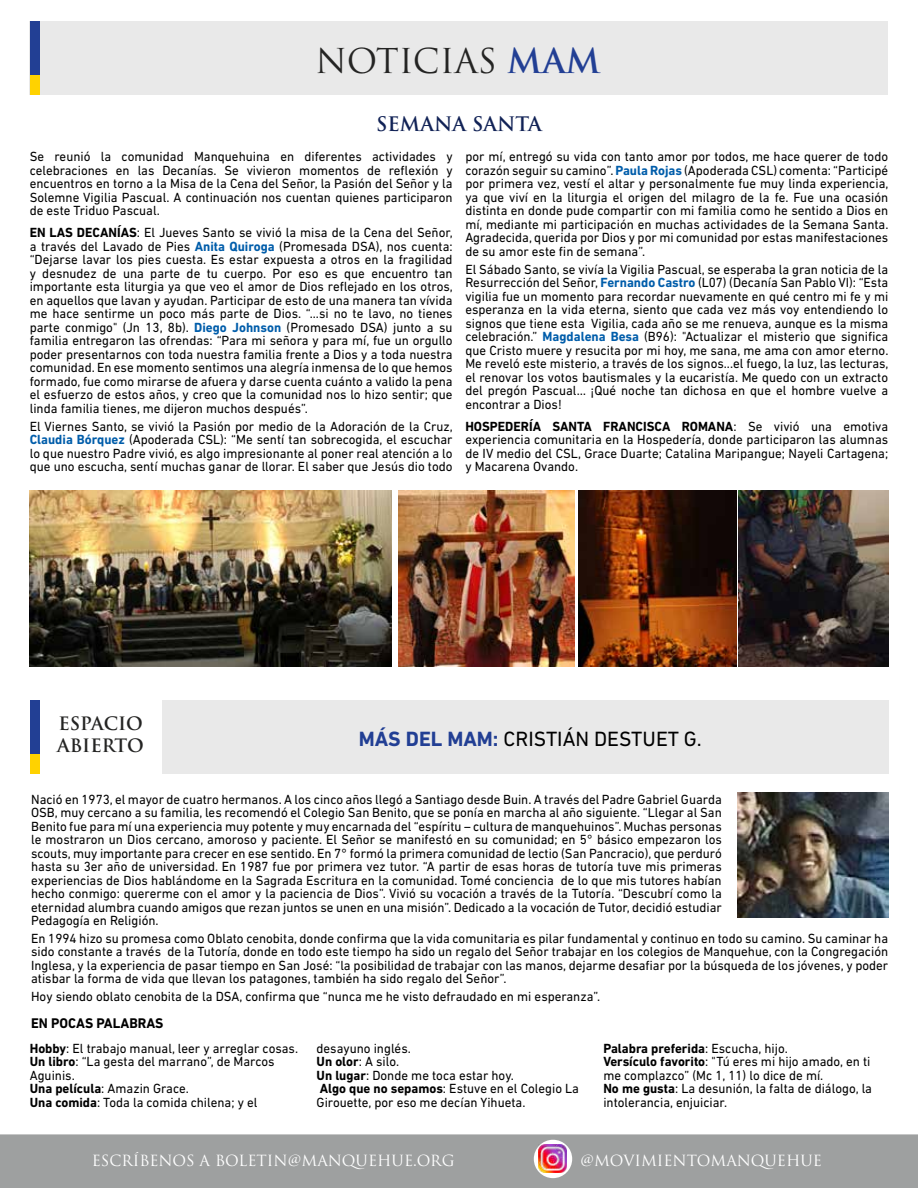
<style>
.page{position:relative;width:918px;height:1188px;background:#fff}
.page>*{position:absolute;margin:0;border:0;box-sizing:border-box;transform-origin:0 0}
.t1{font:33.3px "Trajan Pro";color:#242423}
.t2{font:21px "DIN Next LT Pro";color:#000}
.t3{font:700 19.5px "Trajan Pro";color:#112256}
.t4{font:700 18px/22.5px "Trajan Pro";color:#242423}
.t5{font:15px "Trajan Pro";color:#fff}
.t6{font:700 14.25px "DIN Next LT Pro";color:#000}
.t7{font:13.5px/13.5px "DIN Next LT Pro";color:#000;text-align:justify}
.s1{font-weight:700;color:#223f94}
.s2{font-weight:700}
.s3{font-weight:700;color:#005daa}
</style>
<div class="page">
<div style="left:0;top:1135px;width:918px;height:53px;background:#9ea0a0"></div>
<div style="left:534px;top:1140px;width:38px;height:38px;background:#fff;border-radius:50%"></div>
<img style="left:539px;top:1144px;width:28px;height:29px">
<div style="left:30px;top:21px;width:858px;height:74px;background:#e9e9e9"></div>
<div style="left:30px;top:74px;width:9px;height:21px;background:#ffd200"></div>
<div style="left:30px;top:21px;width:9px;height:53px;background:#223f94"></div>
<div style="left:162px;top:701px;width:726px;height:73px;background:#e9e9e9"></div>
<div style="left:30px;top:753px;width:9px;height:21px;background:#ffd200"></div>
<div style="left:30px;top:701px;width:9px;height:53px;background:#223f94"></div>
<img style="left:738px;top:491px;width:150px;height:175px">
<img style="left:398px;top:491px;width:177px;height:175px">
<img style="left:578px;top:491px;width:158px;height:175px">
<img style="left:30px;top:491px;width:362px;height:175px">
<img style="left:738px;top:792px;width:150px;height:126px">
<h1 class="t1" style="left:315px;top:40px;width:287px">NOTICIAS <span class="s1">MAM</span></h1>
<h3 class="t3" style="left:376px;top:112px;width:167px">SEMANA SANTA</h3>
<p class="t7" style="left:30px;top:150px;width:424px">Se reunió la comunidad Manquehuina en diferentes actividades y celebraciones en las Decanías. Se vivieron momentos de reflexión y encuentros en torno a la Misa de la Cena del Señor, la Pasión del Señor y la Solemne Vigilia Pascual. A continuación nos cuentan quienes participaron de este Triduo Pascual.</p>
<p class="t7" style="left:30px;top:226px;width:425px"><span class="s2">EN LAS DECANÍAS</span>: El Jueves Santo se vivió la misa de la Cena del Señor, a través del Lavado de Pies <span class="s3">Anita Quiroga</span> (Promesada DSA), nos cuenta: “Dejarse lavar los pies cuesta. Es estar expuesta a otros en la fragilidad y desnudez de una parte de tu cuerpo. Por eso es que encuentro tan importante esta liturgia ya que veo el amor de Dios reflejado en los otros, en aquellos que lavan y ayudan. Participar de esto de una manera tan vívida me hace sentirme un poco más parte de Dios. “...si no te lavo, no tienes parte conmigo" (Jn 13, 8b). <span class="s3">Diego Johnson</span> (Promesado DSA) junto a su familia entregaron las ofrendas: “Para mi señora y para mí, fue un orgullo poder presentarnos con toda nuestra familia frente a Dios y a toda nuestra comunidad. En ese momento sentimos una alegría inmensa de lo que hemos formado, fue como mirarse de afuera y darse cuenta cuánto a valido la pena el esfuerzo de estos años, y creo que la comunidad nos lo hizo sentir; que linda familia tienes, me dijeron muchos después”.</p>
<p class="t7" style="left:30px;top:419px;width:425px">El Viernes Santo, se vivió la Pasión por medio de la Adoración de la Cruz, <span class="s3">Claudia Bórquez</span> (Apoderada CSL): “Me sentí tan sobrecogida, el escuchar lo que nuestro Padre vivió, es algo impresionante al poner real atención a lo que uno escucha, sentí muchas ganar de llorar. El saber que Jesús dio todo</p>
<p class="t7" style="left:465px;top:150px;width:425px">por mí, entregó su vida con tanto amor por todos, me hace querer de todo corazón seguir su camino”. <span class="s3">Paula Rojas</span> (Apoderada CSL) comenta: “Participé por primera vez, vestí el altar y personalmente fue muy linda experiencia, ya que viví en la liturgia el origen del milagro de la fe. Fue una ocasión distinta en donde pude compartir con mi familia como he sentido a Dios en mí, mediante mi participación en muchas actividades de la Semana Santa.<br>Agradecida, querida por Dios y por mi comunidad por estas manifestaciones de su amor este fin de semana”.</p>
<p class="t7" style="left:465px;top:262px;width:425px">El Sábado Santo, se vivía la Vigilia Pascual, se esperaba la gran noticia de la Resurrección del Señor, <span class="s3">Fernando Castro</span> (L07) (Decanía San Pablo VI): “Esta vigilia fue un momento para recordar nuevamente en qué centro mi fe y mi esperanza en la vida eterna, siento que cada vez más voy entendiendo lo signos que tiene esta Vigilia, cada año se me renueva, aunque es la misma celebración.” <span class="s3">Magdalena Besa</span> (B96): "Actualizar el misterio que significa que Cristo muere y resucita por mi hoy, me sana, me ama con amor eterno.<br>Me reveló este misterio, a través de los signos...el fuego, la luz, las lecturas, el renovar los votos bautismales y la eucaristía. Me quedo con un extracto del pregón Pascual… ¡Qué noche tan dichosa en que el hombre vuelve a encontrar a Dios!</p>
<p class="t7" style="left:465px;top:419px;width:424px"><span class="s2">HOSPEDERÍA SANTA FRANCISCA ROMANA</span>: Se vivió una emotiva experiencia comunitaria en la Hospedería, donde participaron las alumnas de IV medio del CSL, Grace Duarte; Catalina Maripangue; Nayeli Cartagena; y Macarena Ovando.</p>
<h3 class="t4" style="left:57px;top:712px;width:88px">ESPACIO<br>ABIERTO</h3>
<h2 class="t2" style="left:359px;top:727px;width:344px"><span class="s1">MÁS DEL MAM:</span> CRISTIÁN DESTUET G.</h2>
<p class="t7" style="left:31px;top:792px;width:692px">Nació en 1973, el mayor de cuatro hermanos. A los cinco años llegó a Santiago desde Buin. A través del Padre Gabriel Guarda OSB, muy cercano a su familia, les recomendó el Colegio San Benito, que se ponía en marcha al año siguiente. “Llegar al San Benito fue para mí una experiencia muy potente y muy encarnada del “espíritu – cultura de manquehuinos”. Muchas personas le mostraron un Dios cercano, amoroso y paciente. El Señor se manifestó en su comunidad; en 5° básico empezaron los scouts, muy importante para crecer en ese sentido. En 7° formó la primera comunidad de lectio (San Pancracio), que perduró hasta su 3er año de universidad. En 1987 fue por primera vez tutor. “A partir de esas horas de tutoría tuve mis primeras experiencias de Dios hablándome en la Sagrada Escritura en la comunidad. Tomé conciencia de lo que mis tutores habían hecho conmigo: quererme con el amor y la paciencia de Dios”. Vivió su vocación a través de la Tutoría. “Descubrí como la eternidad alumbra cuando amigos que rezan juntos se unen en una misión”. Dedicado a la vocación de Tutor, decidió estudiar Pedagogía en Religión.</p>
<p class="t7" style="left:31px;top:931px;width:859px">En 1994 hizo su promesa como Oblato cenobita, donde confirma que la vida comunitaria es pilar fundamental y continuo en todo su camino. Su caminar ha sido constante a través de la Tutoría, donde en todo este tiempo ha sido un regalo del Señor trabajar en los colegios de Manquehue, con la Congregación Inglesa, y la experiencia de pasar tiempo en San José: “la posibilidad de trabajar con las manos, dejarme desafiar por la búsqueda de los jóvenes, y poder atisbar la forma de vida que llevan los patagones, también ha sido regalo del Señor”.</p>
<p class="t7" style="left:31px;top:990px;width:571px">Hoy siendo oblato cenobita de la DSA, confirma que “nunca me he visto defraudado en mi esperanza”.</p>
<p class="t6" style="left:31px;top:1015px;width:134px">EN POCAS PALABRAS</p>
<p class="t7" style="left:30px;top:1041px;width:270px;text-align:left"><span class="s2">Hobby</span>: El trabajo manual, leer y arreglar cosas.<br><span class="s2">Un libro</span>: “La gesta del marrano”, de Marcos Aguinis.<br><span class="s2">Una película</span>: Amazin Grace.<br><span class="s2">Una comida</span>: Toda la comida chilena; y el</p>
<p class="t7" style="left:317px;top:1041px;width:264px;text-align:left">desayuno inglés.<br><span class="s2">Un olor</span>: A silo.<br><span class="s2">Un lugar</span>: Donde me toca estar hoy.<br><span class="s2">Algo que no sepamos</span>: Estuve en el Colegio La<br>Girouette, por eso me decían Yihueta.</p>
<p class="t7" style="left:603px;top:1041px;width:270px;text-align:left"><span class="s2">Palabra preferida</span>: Escucha, hijo.<br><span class="s2">Versículo favorito</span>: "Tú eres mi hijo amado, en ti me complazco” (Mc 1, 11) lo dice de mí.<br><span class="s2">No me gusta</span>: La desunión, la falta de diálogo, la intolerancia, enjuiciar.</p>
<p class="t5" style="left:92px;top:1151px;width:364px">ESCRÍBENOS A BOLETIN@MANQUEHUE.ORG</p>
<p class="t5" style="left:580px;top:1151px;width:243px">@MOVIMIENTOMANQUEHUE</p>
</div>
